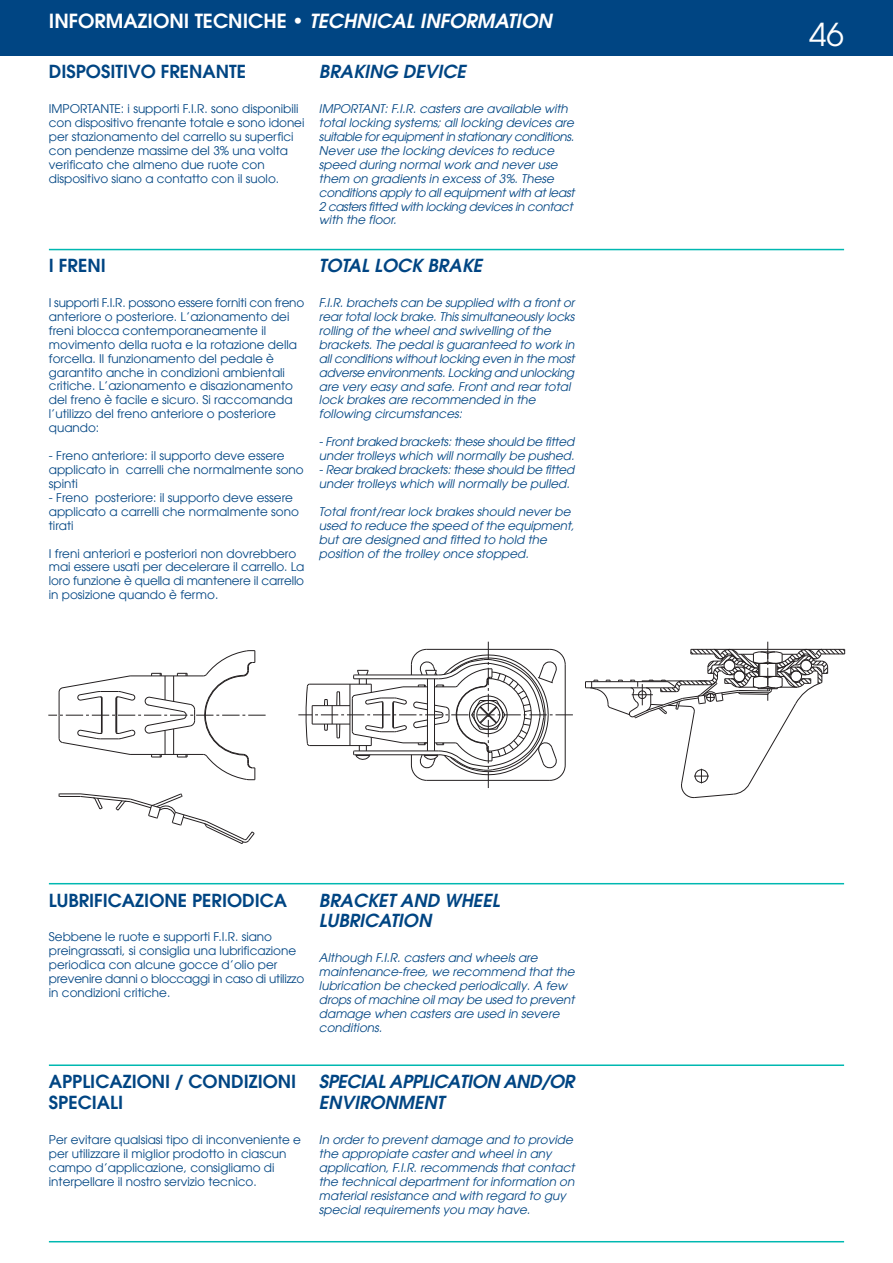
<style>
.page{position:relative;width:893px;height:1263px;background:#fff}
.page>*{position:absolute;margin:0;border:0;box-sizing:border-box;transform-origin:0 0}
.t1{font:31.5px "ITC Avant Garde Pro";color:#fff}
.t2{font:600 19.5px "Avant Garde";color:#fff}
.t3{font:600 18px/20.9px "Avant Garde";color:#004583}
.t4{font:italic 600 18px/20.9px "Avant Garde";color:#004583}
.t5{font:italic 600 18px/20.9px "Avant Garde";letter-spacing:-.025em;color:#004583}
.t6{font:italic 12px/14px "Avant Garde";letter-spacing:-.01em;color:#004583}
.t7{font:12px/14px "Avant Garde";color:#004583}
.s1{font-style:italic}
</style>
<div class="page">
<div style="left:0;top:0;width:893px;height:55px;background:#004583"></div>
<svg style="left:58px;top:793px;width:197px;height:51px"></svg>
<svg style="left:48px;top:650px;width:218px;height:130px"></svg>
<svg style="left:585px;top:642px;width:261px;height:156px"></svg>
<svg style="left:298px;top:642px;width:275px;height:146px"></svg>
<hr style="left:49px;top:1241px;width:795px;height:1px;background:#00b8b1">
<hr style="left:49px;top:1064px;width:795px;height:2px;background:#00b8b1">
<hr style="left:49px;top:883px;width:795px;height:1px;background:#00b8b1">
<hr style="left:49px;top:249px;width:795px;height:1px;background:#00b8b1">
<h2 class="t2" style="left:49px;top:14px;width:508px">INFORMAZIONI TECNICHE • <span class="s1">TECHNICAL INFORMATION</span></h2>
<h3 class="t3" style="left:49px;top:63px;width:199px">DISPOSITIVO FRENANTE</h3>
<p class="t7" style="left:49px;top:103px;width:257px">IMPORTANTE: i supporti F.I.R. sono disponibili con dispositivo frenante totale e sono idonei per stazionamento del carrello su superfici con pendenze massime del 3% una volta verificato che almeno due ruote con dispositivo siano a contatto con il suolo.</p>
<h3 class="t4" style="left:319px;top:63px;width:152px">BRAKING DEVICE</h3>
<p class="t6" style="left:319px;top:103px;width:259px">IMPORTANT: F.I.R. casters are available with total locking systems; all locking devices are suitable for equipment in stationary conditions.<br>Never use the locking devices to reduce speed during normal work and never use them on gradients in excess of 3%. These conditions apply to all equipment with at least 2 castersfitted with locking devices in contact with the floor.</p>
<h3 class="t3" style="left:49px;top:257px;width:58px">I FRENI</h3>
<p class="t7" style="left:49px;top:297px;width:257px">I supporti F.I.R. possono essere forniti con freno anteriore o posteriore. L’azionamento dei freni blocca contemporaneamente il movimento della ruota e la rotazione della forcella. Il funzionamento del pedale è garantito anche in condizioni ambientali critiche. L’azionamento e disazionamento del freno è facile e sicuro. Si raccomanda l’utilizzo del freno anteriore o posteriore quando:</p>
<p class="t7" style="left:49px;top:450px;width:256px">- Freno anteriore: il supporto deve essere applicato in carrelli che normalmente sono spinti</p>
<p class="t7" style="left:49px;top:492px;width:252px">- Freno posteriore: il supporto deve essere applicato a carrelli che normalmente sono tirati</p>
<p class="t7" style="left:49px;top:547px;width:257px">I freni anteriori e posteriori non dovrebbero mai essere usati per decelerare il carrello. La loro funzione è quella di mantenere il carrello in posizione quando è fermo.</p>
<h3 class="t4" style="left:319px;top:257px;width:168px">TOTAL LOCK BRAKE</h3>
<p class="t6" style="left:319px;top:297px;width:259px">F.I.R. brachets can be supplied with a front or rear total lock brake. This simultaneously locks rolling of the wheel and swivelling of the brackets. The pedal is guaranteed to work in allconditions without locking even in the most adverse environments. Locking and unlocking are very easy and safe. Front and rear total lock brakes are recommended in the following circumstances:</p>
<p class="t6" style="left:319px;top:436px;width:259px;text-align:justify">-Front braked brackets: these should be fitted under trolleys which will normally be pushed. -Rear braked brackets: these should be fitted under trolleys which will normally be pulled.</p>
<p class="t6" style="left:319px;top:506px;width:259px">Total front/rear lock brakes should never be used to reduce the speed of the equipment, but are designed and fitted to hold the position of the trolley once stopped.</p>
<h3 class="t3" style="left:49px;top:892px;width:240px">LUBRIFICAZIONE PERIODICA</h3>
<p class="t7" style="left:49px;top:931px;width:257px">Sebbene le ruote e supporti F.I.R. siano preingrassati, si consiglia una lubrificazione periodica con alcune gocce d’olio per prevenire danni o bloccaggi in caso di utilizzo in condizioni critiche.</p>
<h3 class="t4" style="left:319px;top:892px;width:182px">BRACKET AND WHEEL<br>LUBRICATION</h3>
<p class="t6" style="left:319px;top:952px;width:259px">Although F.I.R. casters and wheels are maintenance-free, we recommend that the lubrication be checked periodically. A few drops of machine oil may be used to prevent damage when casters are used in severe conditions.</p>
<h3 class="t3" style="left:49px;top:1073px;width:249px">APPLICAZIONI / CONDIZIONI<br>SPECIALI</h3>
<p class="t7" style="left:49px;top:1134px;width:254px">Per evitare qualsiasi tipo di inconveniente e per utilizzare il miglior prodotto in ciascun campo d’applicazione, consigliamo di interpellare il nostro servizio tecnico.</p>
<h3 class="t5" style="left:319px;top:1073px;width:260px">SPECIAL APPLICATION AND/OR<br>ENVIRONMENT</h3>
<p class="t6" style="left:319px;top:1134px;width:259px">In order to prevent damage and to provide the appropiate caster and wheel in any application, F.I.R. recommends that contact the technical department for information on material resistance and with regard to guy special requirements you may have.</p>
<h1 class="t1" style="left:809px;top:15px;width:36px">46</h1>
</div>
